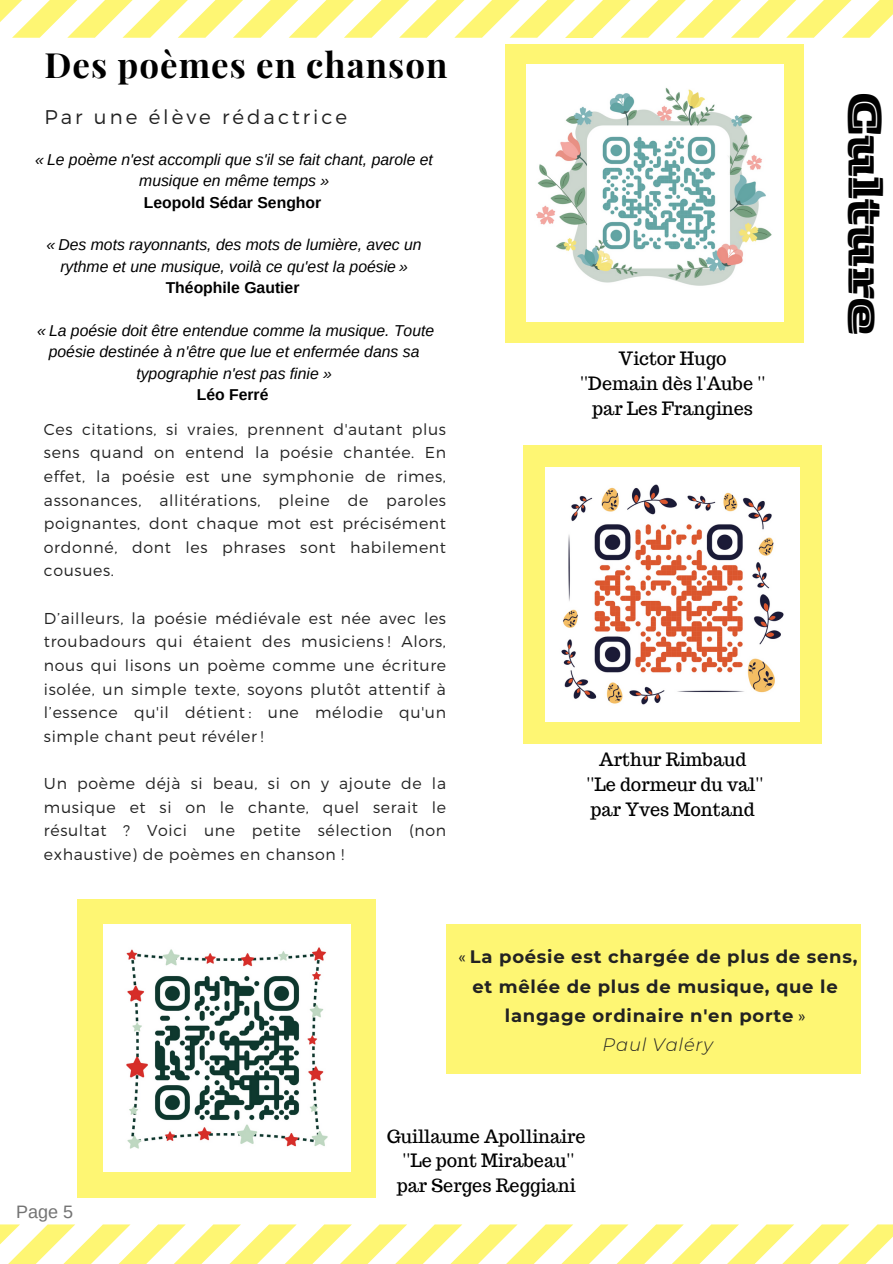
<style>
.page{position:relative;width:893px;height:1264px;background:#fff}
.page>*{position:absolute;margin:0;border:0;box-sizing:border-box;transform-origin:0 0}
.t1{font:48.75px "Zico Display HL Inline";color:#000}
.t2{font:700 34.8px "Playfair Display";letter-spacing:.03em;color:#000}
.t3{font:300 19.8px "Montserrat";letter-spacing:.15em;color:#222}
.t4{font:18px "Trocchi";color:#000}
.t5{font:700 18px/29.2px "Montserrat";letter-spacing:.04em;color:#222;text-align:center}
.t6{font:italic 300 18px "Montserrat";letter-spacing:.04em;color:#222}
.t7{font:18px "Arimo";color:#737373}
.t8{font:300 15.75px/23.7px "Montserrat";letter-spacing:.04em;color:#222;text-align:justify}
.t9{font:italic 15.75px/21.3px "Arimo";color:#000;text-align:center}
.t10{font:700 15.75px "Arimo";color:#000}
.s1{font-weight:300}
</style>
<div class="page">
<svg style="left:0;top:0;width:892px;height:38px"></svg>
<svg style="left:0;top:1224px;width:892px;height:39px"></svg>
<div style="left:505px;top:44px;width:299px;height:298px;background:#fef673"></div>
<img style="left:526px;top:64px;width:257px;height:258px">
<div style="left:523px;top:445px;width:298px;height:298px;background:#fef673"></div>
<img style="left:545px;top:467px;width:254px;height:254px">
<div style="left:78px;top:899px;width:298px;height:298px;background:#fef673"></div>
<img style="left:103px;top:924px;width:247px;height:247px">
<div style="left:446px;top:924px;width:414px;height:149px;background:#fef673"></div>
<p class="t2" style="left:45px;top:40px;width:404px">Des poèmes en chanson</p>
<p class="t3" style="left:45px;top:104px;width:304px">Par une élève rédactrice</p>
<p class="t9" style="left:35px;top:149px;width:399px">« Le poème n'est accompli que s'il se fait chant, parole et musique en même temps »</p>
<p class="t10" style="left:144px;top:193px;width:179px">Leopold Sédar Senghor</p>
<p class="t9" style="left:46px;top:234px;width:376px">« Des mots rayonnants, des mots de lumière, avec un rythme et une musique, voilà ce qu'est la poésie »</p>
<p class="t10" style="left:166px;top:279px;width:135px">Théophile Gautier</p>
<p class="t9" style="left:37px;top:320px;width:398px">« La poésie doit être entendue comme la musique. Toute poésie destinée à n'être que lue et enfermée dans sa typographie n'est pas finie »</p>
<p class="t10" style="left:197px;top:386px;width:73px">Léo Ferré</p>
<p class="t8" style="left:44px;top:416px;width:403px">Ces citations, si vraies, prennent d'autant plus sens quand on entend la poésie chantée. En effet, la poésie est une symphonie de rimes, assonances, allitérations, pleine de paroles poignantes, dont chaque mot est précisément ordonné, dont les phrases sont habilement cousues.</p>
<p class="t8" style="left:44px;top:605px;width:403px">D’ailleurs, la poésie médiévale est née avec les troubadours qui étaient des musiciens ! Alors, nous qui lisons un poème comme une écriture isolée, un simple texte, soyons plutôt attentif à l’essence qu'il détient : une mélodie qu'un simple chant peut révéler !</p>
<p class="t8" style="left:44px;top:771px;width:403px">Un poème déjà si beau, si on y ajoute de la musique et si on le chante, quel serait le résultat ? Voici une petite sélection (non exhaustive) de poèmes en chanson !</p>
<p class="t4" style="left:619px;top:347px;width:109px">Victor Hugo</p>
<p class="t4" style="left:580px;top:371px;width:186px">''Demain dès l'Aube ''</p>
<p class="t4" style="left:592px;top:396px;width:162px">par Les Frangines</p>
<p class="t1" style="left:894px;top:93px;width:243px;rotate:90deg">Culture</p>
<p class="t4" style="left:599px;top:748px;width:148px">Arthur Rimbaud</p>
<p class="t4" style="left:586px;top:773px;width:178px">''Le dormeur du val''</p>
<p class="t4" style="left:591px;top:797px;width:165px">par Yves Montand</p>
<p class="t5" style="left:458px;top:942px;width:400px"><span class="s1">«</span> La poésie est chargée de plus de sens, et mêlée de plus de musique, que le langage ordinaire n'en porte <span class="s1">»</span></p>
<p class="t6" style="left:602px;top:1033px;width:112px">Paul Valéry</p>
<p class="t7" style="left:16px;top:1201px;width:59px">Page 5</p>
<p class="t4" style="left:387px;top:1124px;width:200px">Guillaume Apollinaire</p>
<p class="t4" style="left:402px;top:1148px;width:173px">''Le pont Mirabeau''</p>
<p class="t4" style="left:397px;top:1173px;width:180px">par Serges Reggiani</p>
</div>
